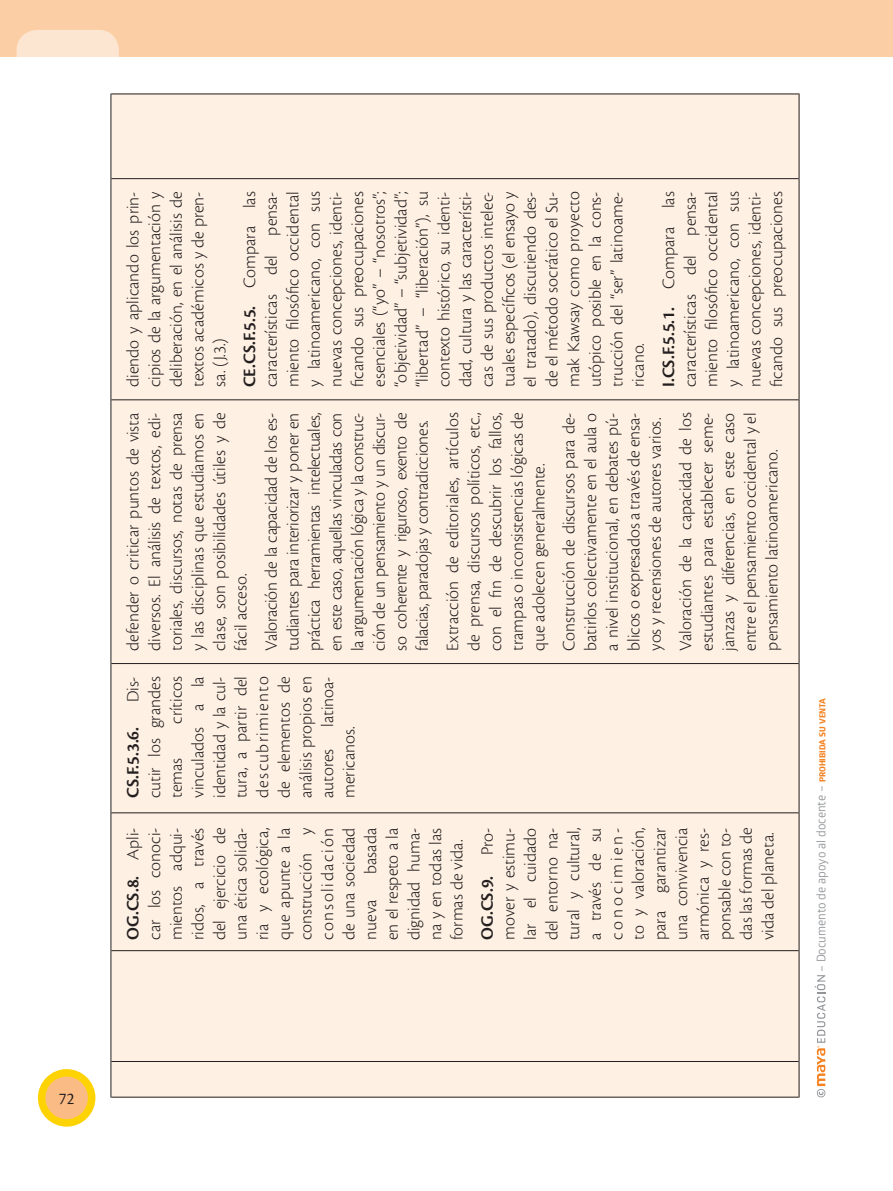
<style>
.page{position:relative;width:893px;height:1191px;background:#fff}
.page>*{position:absolute;margin:0;border:0;box-sizing:border-box;transform-origin:0 0}
.t1{font:300 18px/21.6px "Cronos Pro";color:#231f20;text-align:justify}
.t2{font:600 18px "Cronos Pro";color:#231f20}
.t3{font:17.25px "Cronos Pro Disp";color:#231f20}
.t4{font:12px "Glober W01";color:#939598}
.s1{font-weight:600}
.s2{font-weight:800;font-size:8.4px;color:#f58220}
</style>
<div class="page">
<div style="left:42px;top:1072px;width:50px;height:50px;background:#fbbb85;border-radius:50%"></div>
<div style="left:38px;top:1069px;width:57px;height:57px;border:8px solid #fed304;border-radius:50%"></div>
<svg style="left:815px;top:975px;width:10px;height:122px"></svg>
<div style="left:0;top:0;width:893px;height:57px;background:#fccea5"></div>
<div style="left:17px;top:30px;width:102px;height:27px;background:#fde6d1"></div>
<div style="left:111px;top:93px;width:688px;height:1004px;background:#fef0e2"></div>
<hr style="left:111px;top:1061px;width:1px;height:36px;background:#231f20">
<hr style="left:111px;top:1096px;width:688px;height:1px;background:#231f20">
<hr style="left:111px;top:950px;width:1px;height:111px;background:#231f20">
<hr style="left:111px;top:1061px;width:688px;height:1px;background:#231f20">
<hr style="left:111px;top:813px;width:1px;height:137px;background:#231f20">
<hr style="left:111px;top:950px;width:688px;height:1px;background:#231f20">
<hr style="left:111px;top:663px;width:1px;height:150px;background:#231f20">
<hr style="left:111px;top:812px;width:688px;height:1px;background:#231f20">
<hr style="left:111px;top:400px;width:1px;height:263px;background:#231f20">
<hr style="left:111px;top:663px;width:688px;height:1px;background:#231f20">
<hr style="left:111px;top:179px;width:1px;height:221px;background:#231f20">
<hr style="left:111px;top:399px;width:688px;height:1px;background:#231f20">
<hr style="left:111px;top:94px;width:1px;height:85px;background:#231f20">
<hr style="left:111px;top:178px;width:688px;height:1px;background:#231f20">
<hr style="left:111px;top:94px;width:688px;height:1px;background:#231f20">
<hr style="left:799px;top:1061px;width:1px;height:36px;background:#231f20">
<hr style="left:799px;top:950px;width:1px;height:111px;background:#231f20">
<hr style="left:799px;top:813px;width:1px;height:137px;background:#231f20">
<hr style="left:799px;top:663px;width:1px;height:150px;background:#231f20">
<hr style="left:799px;top:400px;width:1px;height:263px;background:#231f20">
<hr style="left:799px;top:179px;width:1px;height:221px;background:#231f20">
<hr style="left:799px;top:94px;width:1px;height:85px;background:#231f20">
<p class="t3" style="left:59px;top:1088px;width:17px">72</p>
<p class="t1" style="left:122px;top:387px;width:197px;rotate:-90deg">diendo y aplicando los prin&shy;cipios de la argumentación y deliberación, en el análisis de textos académicos y de pren&shy;sa. (J.3.)</p>
<p class="t1" style="left:239px;top:387px;width:197px;rotate:-90deg"><span class="s1">CE.CS.F.5.5.</span> Compara las características del pensa&shy;miento filosófico occidental y latinoamericano, con sus nuevas concepciones, identi&shy;ficando sus preocupaciones esenciales (“yo” – “nosotros”; “objetividad” – “subjetividad”; “libertad” – “liberación”), su contexto histórico, su identi&shy;dad, cultura y las característi&shy;cas de sus productos intelec&shy;tuales específicos (el ensayo y el tratado), discutiendo des&shy;de el método socrático el Su&shy;mak Kawsay como proyecto utópico posible en la cons&shy;trucción del “ser” latinoame&shy;ricano.</p>
<p class="t1" style="left:658px;top:387px;width:197px;rotate:-90deg"><span class="s1">I.CS.F.5.5.1.</span> Compara las características del pensa&shy;miento filosófico occidental y latinoamericano, con sus nuevas concepciones, identi&shy;ficando sus preocupaciones</p>
<p class="t1" style="left:122px;top:651px;width:240px;rotate:-90deg">defender o criticar puntos de vista diversos. El análisis de textos, edi&shy;toriales, discursos, notas de prensa y las disciplinas que estudiamos en clase, son posibilidades útiles y de fácil acceso.</p>
<p class="t1" style="left:260px;top:651px;width:240px;rotate:-90deg">Valoración de la capacidad de los es&shy;tudiantes para interiorizar y poner en práctica herramientas intelectuales, en este caso, aquellas vinculadas con la argumentación lógica y la construc&shy;ción de un pensamiento y un discur&shy;so coherente y riguroso, exento de falacias, paradojas y contradicciones.</p>
<p class="t1" style="left:442px;top:651px;width:240px;rotate:-90deg">Extracción de editoriales, artículos de prensa, discursos políticos, etc., con el fin de descubrir los fallos, trampas o inconsistencias lógicas de que adolecen generalmente.</p>
<p class="t1" style="left:558px;top:651px;width:240px;rotate:-90deg">Construcción de discursos para de&shy;batirlos colectivamente en el aula o a nivel institucional, en debates pú&shy;blicos o expresados a través de ensa&shy;yos y recensiones de autores varios.</p>
<p class="t1" style="left:675px;top:651px;width:240px;rotate:-90deg">Valoración de la capacidad de los estudiantes para establecer seme&shy;janzas y diferencias, en este caso entre el pensamiento occidental y el pensamiento latinoamericano.</p>
<p class="t1" style="left:165px;top:798px;width:123px;text-indent:74px;rotate:-90deg">críticos vinculados a la identidad y la cul&shy;tura, a partir del descubrimiento de elementos de análisis propios en autores latinoa&shy;mericanos.</p>
<p class="t1" style="left:122px;top:798px;width:123px;text-indent:95px;rotate:-90deg">Dis&shy;cutir los grandes temas</p>
<p class="t2" style="left:123px;top:798px;width:72px;rotate:-90deg">CS.F.5.3.6.</p>
<p class="t1" style="left:360px;top:940px;width:114px;text-indent:66px;rotate:-90deg">basada en el respeto a la dignidad huma&shy;na y en todas las formas de vida.</p>
<p class="t1" style="left:476px;top:940px;width:114px;rotate:-90deg"><span class="s1">OG.CS.9.</span> Pro&shy;mover y estimu&shy;lar el cuidado del entorno na&shy;tural y cultural, a través de su conocimien&shy;to y valoración, para garantizar una convivencia armónica y res&shy;ponsable con to&shy;das las formas de vida del planeta.</p>
<p class="t1" style="left:122px;top:940px;width:114px;rotate:-90deg"><span class="s1">OG.CS.8.</span> Apli&shy;car los conoci&shy;mientos adqui&shy;ridos, a través del ejercicio de una ética solida&shy;ria y ecológica, que apunte a la construcción y consolidación de una sociedad nueva</p>
<p class="t4" style="left:814px;top:972px;width:276px;rotate:-90deg">– Documento de apoyo al docente – <span class="s2">prohibida su venta</span></p>
</div>
